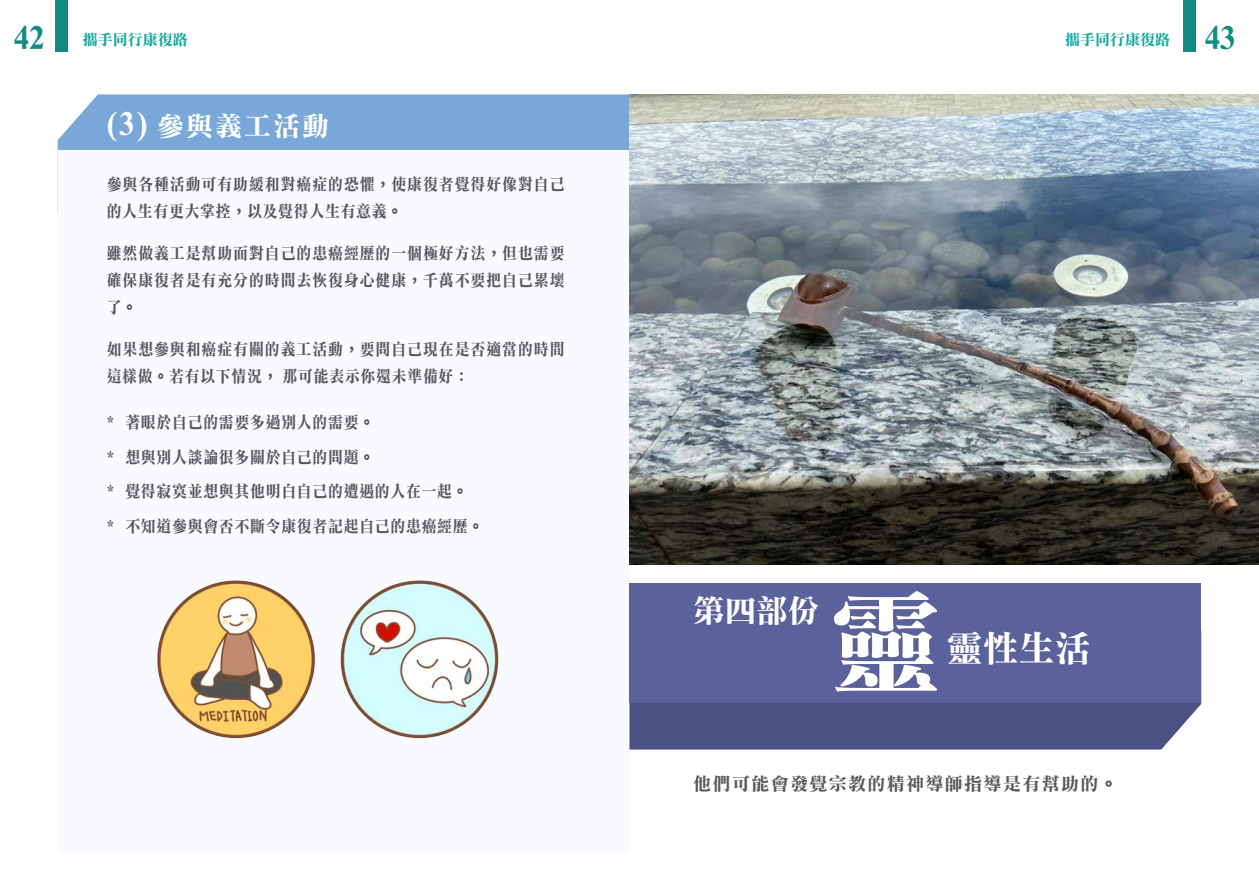
<style>
.page{position:relative;width:1259px;height:893px;background:#fff}
.page>*{position:absolute;margin:0;border:0;box-sizing:border-box;transform-origin:0 0}
.t1{font:111.9px "DF Li Song Bd HK BF";color:#fff}
.t2{font:36px "DF Li Song Bd HK BF";color:#fff}
.t3{font:31.5px "DF Li Song Bd HK BF";color:#fff}
.t4{font:27px "DF Li Song Bd HK BF";letter-spacing:.075em;color:#fff}
.t5{font:18px "DF Li Song Bd HK BF";letter-spacing:.075em;color:#57585a}
.t6{font:16.5px/27px "DF Li Song Bd HK BF";letter-spacing:.05em;color:#57585a;scale:.9 1}
.t7{font:15px "DF Li Song Bd HK BF";color:#12a79d}
.s1{font-size:31.5px;color:#118c83}
.s2{font-size:31.5px}
</style>
<div class="page">
<div style="left:55px;top:0;width:13px;height:51px;background:#118c83"></div>
<div style="left:1183px;top:0;width:12px;height:51px;background:#118c83"></div>
<div style="left:58px;top:94px;width:571px;height:56px;background:#78a7d8"></div>
<div style="left:58px;top:150px;width:571px;height:702px;background:#f8fafd"></div>
<div style="left:629px;top:703px;width:572px;height:46px;background:#4c5184"></div>
<div style="left:629px;top:584px;width:572px;height:119px;background:#5b619b"></div>
<img style="left:157px;top:580px;width:342px;height:159px">
<img style="left:629px;top:94px;width:630px;height:471px">
<p class="t7" style="left:14px;top:32px;width:175px"><span class="s1">42</span> 攜手同行康復路</p>
<p class="t7" style="left:1065px;top:32px;width:172px">攜手同行康復路 <span class="s1">43</span></p>
<p class="t4" style="left:107px;top:112px;width:224px"><span class="s2">(3)</span> 參與義工活動</p>
<p class="t6" style="left:107px;top:171px;width:510px">參與各種活動可有助緩和對癌症的恐懼，使康復者覺得好像對自己的人生有更大掌控，以及覺得人生有意義。</p>
<p class="t6" style="left:107px;top:240px;width:510px;text-align:justify">雖然做義工是幫助面對自己的患癌經歷的一個極好方法，但也需要確保康復者是有充分的時間去恢復身心健康，千萬不要把自己累壞了。</p>
<p class="t6" style="left:107px;top:336px;width:510px">如果想參與和癌症有關的義工活動，要問自己現在是否適當的時間這樣做。若有以下情況， 那可能表示你還未準備好：</p>
<p class="t6" style="left:107px;top:406px;width:420px;line-height:34.5px">* 著眼於自己的需要多過別人的需要。<br>* 想與別人談論很多關於自己的問題。<br>* 覺得寂寞並想與其他明白自己的遭遇的人在一起。<br>* 不知道參與會否不斷令康復者記起自己的患癌經歷。</p>
<p class="t3" style="left:693px;top:595px;width:127px">第四部份</p>
<p class="t1" style="left:829px;top:586px;width:113px">靈</p>
<p class="t2" style="left:947px;top:630px;width:145px">靈性生活</p>
<p class="t5" style="left:693px;top:775px;width:426px">他們可能會發覺宗教的精神導師指導是有幫助的。</p>
</div>
